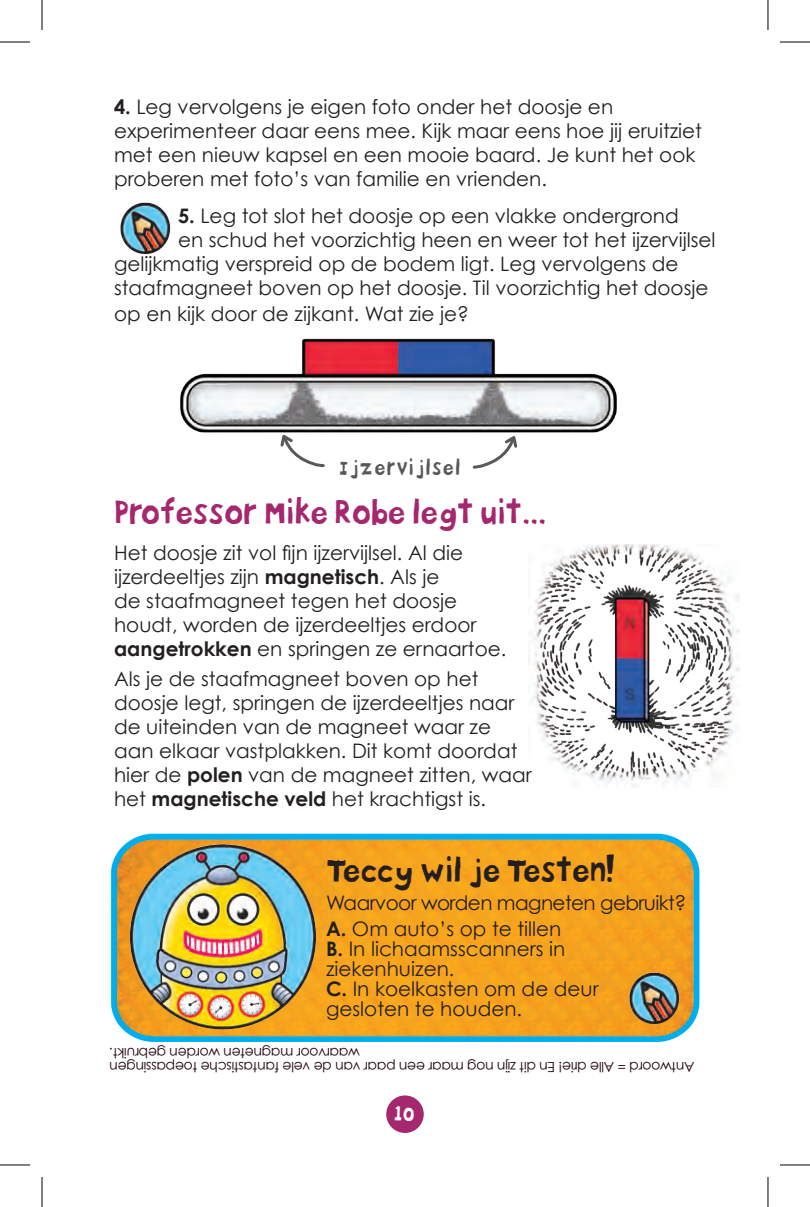
<style>
.page{position:relative;width:810px;height:1207px;background:#fff}
.page>*{position:absolute;margin:0;border:0;box-sizing:border-box;transform-origin:0 0}
.t1{font:32px "Bokka Solid";letter-spacing:-.1em;color:#a5276d}
.t2{font:32px "Bokka Solid";letter-spacing:-.1em;color:#231f20}
.t3{font:20.8px "Bokka Solid";letter-spacing:-.03em;color:#57585a;scale:.96 1}
.t4{font:20px/24px "Century Gothic";color:#231f20}
.t5{font:20px "Century Gothic";letter-spacing:-.03em;color:#231f20}
.t6{font:20px "Bokka Solid";color:#fff}
.t7{font:14px "Century Gothic";letter-spacing:-.02em;color:#23030f}
.s1{font-weight:700}
</style>
<div class="page">
<img style="left:528px;top:545px;width:211px;height:242px">
<div style="left:385px;top:1094px;width:40px;height:40px;background:#a5276d;border-radius:50%"></div>
<div style="left:383px;top:1092px;width:44px;height:44px;border:3px solid #fff;border-radius:50%"></div>
<img style="left:110px;top:833px;width:590px;height:209px">
<img style="left:623px;top:968px;width:64px;height:61px">
<img style="left:129px;top:842px;width:188px;height:188px">
<img style="left:120px;top:202px;width:51px;height:52px">
<img style="left:180px;top:338px;width:437px;height:95px">
<svg style="left:278px;top:431px;width:48px;height:37px"></svg>
<svg style="left:471px;top:432px;width:48px;height:37px"></svg>
<hr style="left:0;top:42px;width:30px;height:1px;background:#000">
<hr style="left:780px;top:42px;width:30px;height:1px;background:#000">
<hr style="left:0;top:1164px;width:30px;height:1px;background:#000">
<hr style="left:780px;top:1164px;width:30px;height:1px;background:#000">
<hr style="left:42px;top:0;width:1px;height:30px;background:#000">
<hr style="left:42px;top:1177px;width:1px;height:30px;background:#000">
<hr style="left:767px;top:0;width:1px;height:30px;background:#000">
<hr style="left:767px;top:1177px;width:1px;height:30px;background:#000">
<p class="t4" style="left:114px;top:94px;width:589px"><span class="s1">4.</span> Leg vervolgens je eigen foto onder het doosje en experimenteer daar eens mee. Kijk maar eens hoe jij eruitziet met een nieuw kapsel en een mooie baard. Je kunt het ook proberen met foto’s van familie en vrienden.</p>
<p class="t4" style="left:178px;top:203px;width:502px"><span class="s1">5.</span> Leg tot slot het doosje op een vlakke ondergrond</p>
<p class="t4" style="left:114px;top:227px;width:603px;text-indent:64px">en schud het voorzichtig heen en weer tot het ijzervijlsel gelijkmatig verspreid op de bodem ligt. Leg vervolgens de staafmagneet boven op het doosje. Til voorzichtig het doosje</p>
<p class="t4" style="left:114px;top:301px;width:356px">op en kijk door de zijkant. Wat zie je?</p>
<p class="t3" style="left:339px;top:453px;width:130px">Ijzervijlsel</p>
<p class="t1" style="left:114px;top:491px;width:436px">Professor Mike Robe legt uit...</p>
<p class="t4" style="left:114px;top:540px;width:394px">Het doosje zit vol fijn ijzervijlsel. Al die ijzerdeeltjes zijn <span class="s1">magnetisch</span>. Als je<br>de staafmagneet tegen het doosje houdt, worden de ijzerdeeltjes erdoor <span class="s1">aangetrokken</span> en springen ze ernaartoe.</p>
<p class="t4" style="left:114px;top:666px;width:419px">Als je de staafmagneet boven op het doosje legt, springen de ijzerdeeltjes naar de uiteinden van de magneet waar ze aan elkaar vastplakken. Dit komt doordat hier de <span class="s1">polen</span> van de magneet zitten, waar het <span class="s1">magnetische veld</span> het krachtigst is.</p>
<p class="t2" style="left:326px;top:849px;width:293px">Teccy wil je Testen!</p>
<p class="t5" style="left:326px;top:890px;width:362px">Waarvoor worden magneten gebruikt?</p>
<p class="t4" style="left:326px;top:918px;width:241px;line-height:20px"><span class="s1">A.</span> Om auto’s op te tillen<br><span class="s1">B.</span> In lichaamsscanners in ziekenhuizen.</p>
<p class="t4" style="left:326px;top:976px;width:274px"><span class="s1">C.</span> In koelkasten om de deur</p>
<p class="t4" style="left:326px;top:996px;width:198px">gesloten te houden.</p>
<p class="t7" style="left:360px;top:1061px;width:252px;rotate:-180deg">waarvoor magneten worden gebruikt.</p>
<p class="t7" style="left:694px;top:1075px;width:586px;rotate:-180deg">Antwoord = Alle drie! En dit zijn nog maar een paar van de vele fantastische toepassingen</p>
<p class="t6" style="left:393px;top:1100px;width:24px">10</p>
</div>
